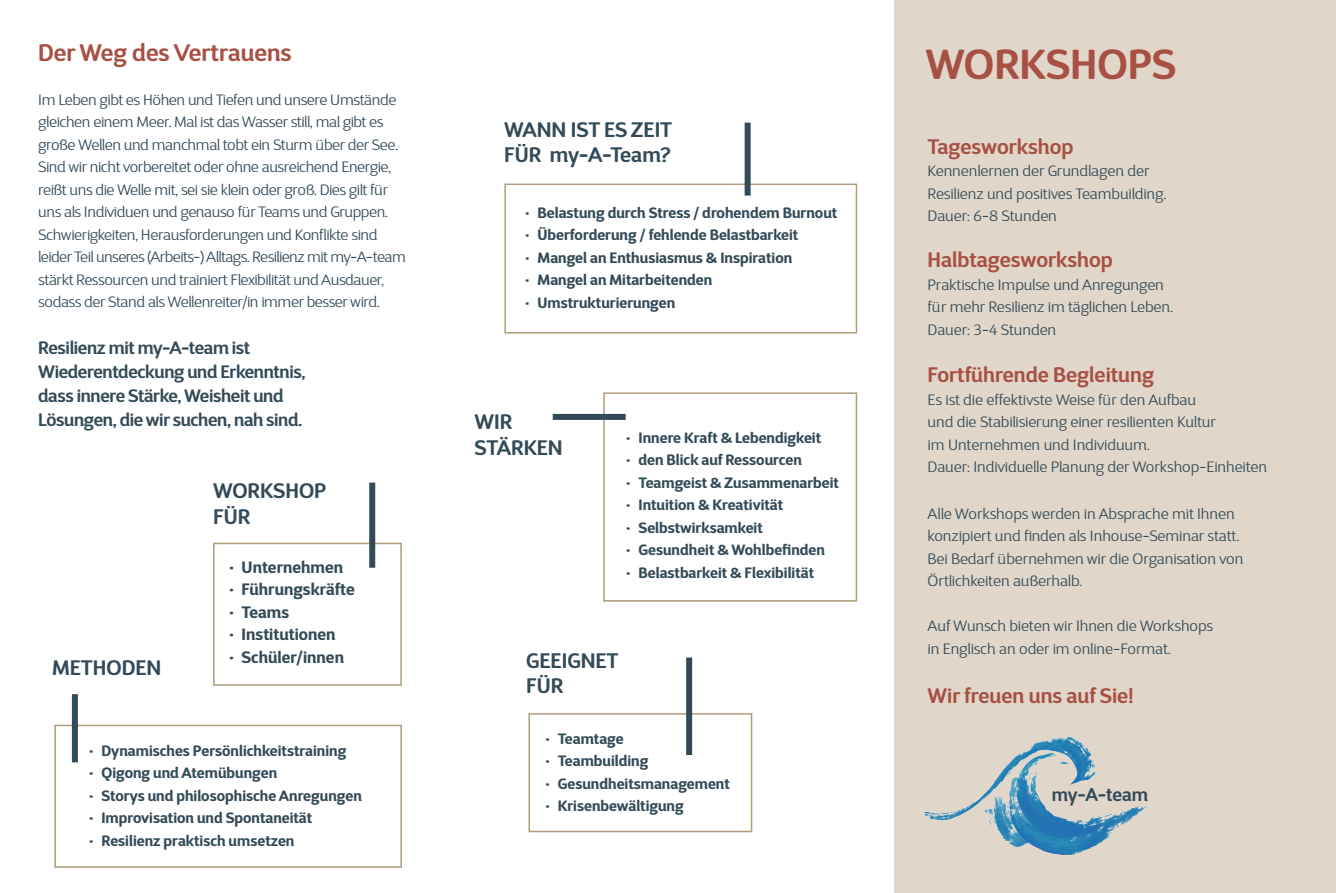
<style>
.page{position:relative;width:1336px;height:893px;background:#fff}
.page>*{position:absolute;margin:0;border:0;box-sizing:border-box;transform-origin:0 0}
.t1{font:600 42px "D Sari";color:#a75043}
.t2{font:600 24px "D Sari";color:#a75043}
.t3{font:600 21px "D Sari";color:#a75043}
.t4{font:600 21px/25.2px "D Sari";color:#334a58}
.t5{font:600 18.45px "D Sari";color:#334a58}
.t6{font:600 18px/24px "D Sari";letter-spacing:-.02em;color:#334a58}
.t7{font:700 16.5px "D Sari";color:#334a58}
.t8{font:300 15px/22.5px "D Sari";letter-spacing:-.005em;color:#334a58}
.t9{font:700 15px "D Sari";color:#334a58}
</style>
<div class="page">
<div style="left:54px;top:725px;width:348px;height:143px;border:2px solid #b19c7b"></div>
<div style="left:504px;top:184px;width:353px;height:150px;border:2px solid #b19c7b"></div>
<div style="left:603px;top:392px;width:254px;height:210px;border:2px solid #b19c7b"></div>
<div style="left:528px;top:713px;width:224px;height:119px;border:2px solid #b19c7b"></div>
<div style="left:213px;top:543px;width:189px;height:143px;border:2px solid #b19c7b"></div>
<div style="left:369px;top:483px;width:6px;height:85px;background:#334a58"></div>
<div style="left:686px;top:657px;width:6px;height:98px;background:#334a58"></div>
<div style="left:744px;top:123px;width:6px;height:73px;background:#334a58"></div>
<div style="left:552px;top:414px;width:73px;height:6px;background:#334a58"></div>
<div style="left:72px;top:694px;width:6px;height:68px;background:#334a58"></div>
<div style="left:894px;top:0;width:441px;height:893px;background:#e0d7ca"></div>
<img style="left:924px;top:736px;width:224px;height:118px">
<h2 class="t2" style="left:38px;top:37px;width:255px">Der Weg des Vertrauens</h2>
<p class="t8" style="left:38px;top:88px;width:369px">Im Leben gibt es Höhen und Tiefen und unsere Umstände gleichen einem Meer. Mal ist das Wasser still, mal gibt es große Wellen und manchmal tobt ein Sturm über der See.<br>Sind wir nicht vorbereitet oder ohne ausreichend Energie, reißt uns die Welle mit, sei sie klein oder groß. Dies gilt für uns als Individuen und genauso für Teams und Gruppen.<br>Schwierigkeiten, Herausforderungen und Konflikte sind leider Teil unseres (Arbeits-) Alltags. Resilienz mit my-A-team stärkt Ressourcen und trainiert Flexibilität und Ausdauer, sodass der Stand als Wellenreiter/in immer besser wird.</p>
<p class="t6" style="left:38px;top:335px;width:269px">Resilienz mit my-A-team ist Wiederentdeckung und Erkenntnis, dass innere Stärke, Weisheit und Lösungen, die wir suchen, nah sind.</p>
<h3 class="t4" style="left:52px;top:655px;width:111px">METHODEN</h3>
<h3 class="t4" style="left:213px;top:478px;width:115px">WORKSHOP<br>FÜR</h3>
<p class="t7" style="left:229px;top:556px;width:116px">• Unternehmen</p>
<p class="t7" style="left:229px;top:579px;width:127px">• Führungskräfte</p>
<p class="t7" style="left:229px;top:601px;width:62px">• Teams</p>
<p class="t7" style="left:229px;top:624px;width:108px">• Institutionen</p>
<p class="t7" style="left:229px;top:646px;width:117px">• Schüler/innen</p>
<p class="t9" style="left:89px;top:741px;width:259px">• Dynamisches Persönlichkeitstraining</p>
<p class="t9" style="left:89px;top:763px;width:190px">• Qigong und Atemübungen</p>
<p class="t9" style="left:89px;top:786px;width:274px">• Storys und philosophische Anregungen</p>
<p class="t9" style="left:89px;top:808px;width:225px">• Improvisation und Spontaneität</p>
<p class="t9" style="left:89px;top:831px;width:207px">• Resilienz praktisch umsetzen</p>
<h3 class="t4" style="left:504px;top:117px;width:170px">WANN IST ES ZEIT<br>FÜR my-A-Team?</h3>
<p class="t9" style="left:524px;top:203px;width:314px">• Belastung durch Stress / drohendem Burnout</p>
<p class="t9" style="left:524px;top:226px;width:275px">• Überforderung / fehlende Belastbarkeit</p>
<p class="t9" style="left:524px;top:248px;width:269px">• Mangel an Enthusiasmus &amp; Inspiration</p>
<p class="t9" style="left:524px;top:271px;width:189px">• Mangel an Mitarbeitenden</p>
<p class="t9" style="left:524px;top:293px;width:152px">• Umstrukturierungen</p>
<h3 class="t4" style="left:474px;top:409px;width:90px">WIR<br>STÄRKEN</h3>
<p class="t9" style="left:625px;top:428px;width:197px">• Innere Kraft &amp; Lebendigkeit</p>
<p class="t9" style="left:625px;top:450px;width:177px">• den Blick auf Ressourcen</p>
<p class="t9" style="left:625px;top:473px;width:214px">• Teamgeist &amp; Zusammenarbeit</p>
<p class="t9" style="left:625px;top:495px;width:159px">• Intuition &amp; Kreativität</p>
<p class="t9" style="left:625px;top:518px;width:138px">• Selbstwirksamkeit</p>
<p class="t9" style="left:625px;top:540px;width:201px">• Gesundheit &amp; Wohlbefinden</p>
<p class="t9" style="left:625px;top:563px;width:190px">• Belastbarkeit &amp; Flexibilität</p>
<h3 class="t4" style="left:526px;top:647px;width:94px">GEEIGNET<br>FÜR</h3>
<p class="t9" style="left:545px;top:729px;width:80px">• Teamtage</p>
<p class="t9" style="left:545px;top:751px;width:105px">• Teambuilding</p>
<p class="t9" style="left:545px;top:774px;width:186px">• Gesundheitsmanagement</p>
<p class="t9" style="left:545px;top:796px;width:140px">• Krisenbewältigung</p>
<h1 class="t1" style="left:925px;top:38px;width:252px">WORKSHOPS</h1>
<h3 class="t3" style="left:927px;top:133px;width:147px">Tagesworkshop</h3>
<p class="t8" style="left:927px;top:160px;width:240px">Kennenlernen der Grundlagen der<br>Resilienz und positives Teambuilding.<br>Dauer: 6-8 Stunden</p>
<h3 class="t3" style="left:927px;top:247px;width:187px">Halbtagesworkshop</h3>
<p class="t8" style="left:927px;top:273px;width:247px">Praktische Impulse und Anregungen für mehr Resilienz im täglichen Leben.<br>Dauer: 3-4 Stunden</p>
<h3 class="t3" style="left:927px;top:362px;width:228px">Fortführende Begleitung</h3>
<p class="t8" style="left:927px;top:388px;width:341px">Es ist die effektivste Weise für den Aufbau<br>und die Stabilisierung einer resilienten Kultur<br>im Unternehmen und Individuum.<br>Dauer: Individuelle Planung der Workshop-Einheiten</p>
<p class="t8" style="left:927px;top:502px;width:317px">Alle Workshops werden in Absprache mit Ihnen konzipiert und finden als Inhouse-Seminar statt.<br>Bei Bedarf übernehmen wir die Organisation von Örtlichkeiten außerhalb.</p>
<p class="t8" style="left:927px;top:615px;width:287px">Auf Wunsch bieten wir Ihnen die Workshops in Englisch an oder im online-Format.</p>
<h3 class="t3" style="left:927px;top:682px;width:207px">Wir freuen uns auf Sie!</h3>
<p class="t5" style="left:1051px;top:783px;width:98px">my-A-team</p>
</div>
